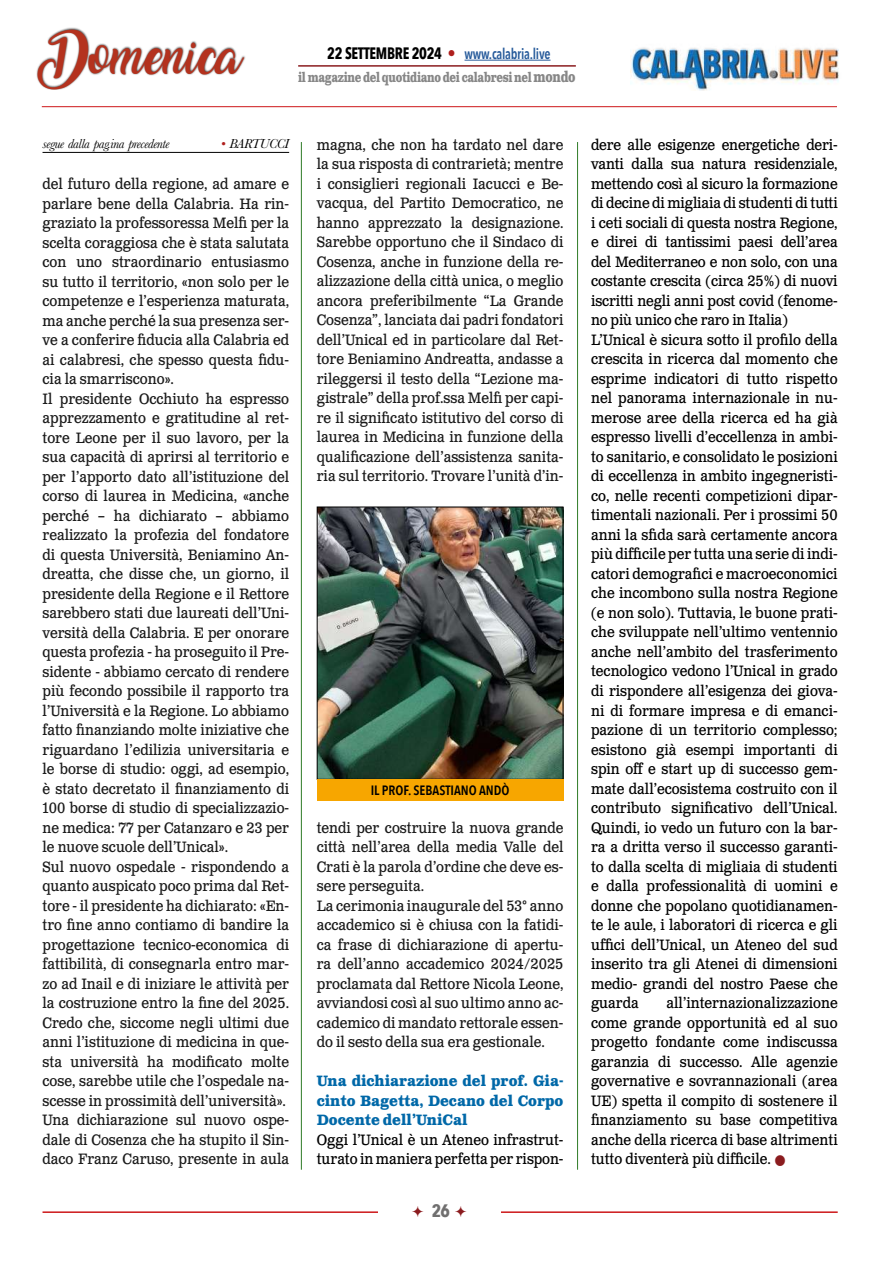
<style>
.page{position:relative;width:893px;height:1263px;background:#fff}
.page>*{position:absolute;margin:0;border:0;box-sizing:border-box;transform-origin:0 0}
.t1{font:33px "Amarillo";color:#b4321e}
.t2{font:700 18px "Avenir Next Condensed";color:#706f6f}
.t3{font:15px/19.5px "Clarendon Text Pro";color:#1a1a1a;scale:.9 1}
.t4{font:15px/19.5px "Clarendon Text Pro";color:#000;scale:.9 1}
.t5{font:700 15px/19.5px "Clarendon Text Pro";color:#0068a8;text-align:justify;scale:.9 1}
.t6{font:600 15px "Avenir Next Condensed";letter-spacing:-.02em;color:#275b9b;scale:.9 1}
.t7{font:700 13.5px "Clarendon Text Pro";letter-spacing:-.03em;color:#878787;scale:.75 1}
.t8{font:italic 13.5px "Baskerville";letter-spacing:-.03em;color:#000}
.t9{font:600 13.5px "Avenir Next Condensed";color:#000}
.s1{font-weight:700;font-size:16.5px;color:#000}
.s2{font-family:"Clarendon Text Pro";font-weight:700;font-size:16.5px;color:#af1f1d}
.s3{font-size:15px}
.s4{color:#af1f1d}
</style>
<div class="page">
<hr style="left:465px;top:60px;width:86px;height:1px;background:#275b9b">
<hr style="left:298px;top:65px;width:278px;height:2px;background:#8b1c1f">
<img style="left:631px;top:47px;width:208px;height:44px">
<hr style="left:42px;top:106px;width:795px;height:1px;background:#cd1719">
<div style="left:36px;top:27px;width:210px;height:63px;background:#000;opacity:.75"></div>
<hr style="left:43px;top:1211px;width:795px;height:2px;background:#cd1719">
<div style="left:378px;top:1199px;width:122px;height:29px;background:#fff"></div>
<hr style="left:43px;top:152px;width:246px;height:1px;background:#000">
<img style="left:319px;top:509px;width:242px;height:269px">
<div style="left:317px;top:507px;width:246px;height:273px;border:1px solid #000"></div>
<div style="left:317px;top:780px;width:246px;height:21px;background:#f7a600"></div>
<hr style="left:577px;top:142px;width:1px;height:1028px;background:#2f7b27">
<hr style="left:301px;top:142px;width:1px;height:1028px;background:#2f7b27">
<h1 class="t1" style="left:43px;top:43px;width:200px">Domenica</h1>
<p class="t6" style="left:327px;top:41px;width:250px"><span class="s1">22 SETTEMBRE 2024</span> <span class="s2">•</span> www.calabria.live</p>
<p class="t7" style="left:298px;top:69px;width:371px">il magazine del quotidiano dei calabresi nel <span class="s3">mondo</span></p>
<p class="t8" style="left:43px;top:135px;width:128px">segue dalla pag.ina precedente</p>
<p class="t8" style="left:221px;top:135px;width:70px"><span class="s4">•</span> BARTUCCI</p>
<p class="t3" style="left:43px;top:175px;width:276px">del futuro della regione, ad amare e parlare bene della Calabria. Ha rin&shy;graziato la professoressa Melfi per la scelta coraggiosa che è stata salutata con uno straordinario entusiasmo su tutto il territorio, «non solo per le competenze e l’esperienza maturata, ma anche perché la sua presenza ser&shy;ve a conferire fiducia alla Calabria ed ai calabresi, che spesso questa fidu&shy;cia la smarriscono».<br>Il presidente Occhiuto ha espresso apprezzamento e gratitudine al ret&shy;tore Leone per il suo lavoro, per la sua capacità di aprirsi al territorio e per l’apporto dato all’istituzione del corso di laurea in Medicina, «anche perché – ha dichiarato – abbiamo realizzato la profezia del fondatore di questa Università, Beniamino An&shy;dreatta, che disse che, un giorno, il presidente della Regione e il Rettore sarebbero stati due laureati dell’Uni&shy;versità della Calabria. E per onorare questa profezia - ha proseguito il Pre&shy;sidente - abbiamo cercato di rendere più fecondo possibile il rapporto tra l’Università e la Regione. Lo abbiamo fatto finanziando molte iniziative che riguardano l’edilizia universitaria e le borse di studio: oggi, ad esempio, è stato decretato il finanziamento di 100 borse di studio di specializzazio&shy;ne medica: 77 per Catanzaro e 23 per le nuove scuole dell’Unical».<br>Sul nuovo ospedale - rispondendo a quanto auspicato poco prima dal Ret&shy;tore - il presidente ha dichiarato: «En&shy;tro fine anno contiamo di bandire la progettazione tecnico-economica di fattibilità, di consegnarla entro mar&shy;zo ad Inail e di iniziare le attività per la costruzione entro la fine del 2025.<br>Credo che, siccome negli ultimi due anni l’istituzione di medicina in que&shy;sta università ha modificato molte cose, sarebbe utile che l’ospedale na&shy;scesse in prossimità dell’università».<br>Una dichiarazione sul nuovo ospe&shy;dale di Cosenza che ha stupito il Sin&shy;daco Franz Caruso, presente in aula</p>
<p class="t3" style="left:317px;top:136px;width:276px;text-align:justify">magna, che non ha tardato nel dare la sua risposta di contrarietà; mentre i consiglieri regionali Iacucci e Be&shy;vacqua, del Partito Democratico, ne hanno apprezzato la designazione.<br>Sarebbe opportuno che il Sindaco di Cosenza, anche in funzione della re&shy;alizzazione della città unica, o meglio ancora preferibilmente “La Grande Cosenza”, lanciata dai padri fondatori dell’Unical ed in particolare dal Ret&shy;tore Beniamino Andreatta, andasse a rileggersi il testo della “Lezione ma&shy;gistrale” della prof.ssa Melfi per capi&shy;re il significato istitutivo del corso di laurea in Medicina in funzione della qualificazione dell’assistenza sanita&shy;ria sul territorio. Trovare l’unità d’in-</p>
<p class="t9" style="left:371px;top:778px;width:140px">IL PROF. SEBASTIANO ANDÒ</p>
<p class="t3" style="left:317px;top:818px;width:276px">tendi per costruire la nuova grande città nell’area della media Valle del Crati è la parola d’ordine che deve es&shy;sere perseguita.<br>La cerimonia inaugurale del 53° anno accademico si è chiusa con la fatidi&shy;ca frase di dichiarazione di apertu&shy;ra dell’anno accademico 2024/2025 proclamata dal Rettore Nicola Leone, avviandosi così al suo ultimo anno ac&shy;cademico di mandato rettorale essen&shy;do il sesto della sua era gestionale.</p>
<p class="t5" style="left:317px;top:1072px;width:276px">Una dichiarazione del prof. Gia&shy;cinto Bagetta, Decano del Corpo Docente dell’UniCal</p>
<p class="t4" style="left:317px;top:1130px;width:276px">Oggi l’Unical è un Ateneo infrastrut&shy;turato in maniera perfetta per rispon-</p>
<p class="t2" style="left:432px;top:1200px;width:19px">26</p>
<p class="t4" style="left:591px;top:136px;width:276px">dere alle esigenze energetiche deri&shy;vanti dalla sua natura residenziale, mettendo così al sicuro la formazione di decine di migliaia di studenti di tutti i ceti sociali di questa nostra Regione, e direi di tantissimi paesi dell’area del Mediterraneo e non solo, con una costante crescita (circa 25%) di nuovi iscritti negli anni post covid (fenome&shy;no più unico che raro in Italia)<br>L’Unical è sicura sotto il profilo della crescita in ricerca dal momento che esprime indicatori di tutto rispetto nel panorama internazionale in nu&shy;merose aree della ricerca ed ha già espresso livelli d’eccellenza in ambi&shy;to sanitario, e consolidato le posizioni di eccellenza in ambito ingegneristi&shy;co, nelle recenti competizioni dipar&shy;timentali nazionali. Per i prossimi 50 anni la sfida sarà certamente ancora più difficile per tutta una serie di indi&shy;catori demografici e macroeconomici che incombono sulla nostra Regione (e non solo). Tuttavia, le buone prati&shy;che sviluppate nell’ultimo ventennio anche nell’ambito del trasferimento tecnologico vedono l’Unical in grado di rispondere all’esigenza dei giova&shy;ni di formare impresa e di emanci&shy;pazione di un territorio complesso; esistono già esempi importanti di spin off e start up di successo gem&shy;mate dall’ecosistema costruito con il contributo significativo dell’Unical.<br>Quindi, io vedo un futuro con la bar&shy;ra a dritta verso il successo garanti&shy;to dalla scelta di migliaia di studenti e dalla professionalità di uomini e donne che popolano quotidianamen&shy;te le aule, i laboratori di ricerca e gli uffici dell’Unical, un Ateneo del sud inserito tra gli Atenei di dimensioni medio- grandi del nostro Paese che guarda</p>
<p class="t4" style="left:591px;top:994px;width:276px;text-align:justify;text-indent:75px">all’internazionalizzazione come grande opportunità ed al suo progetto fondante come indiscussa garanzia di successo. Alle agenzie governative e sovrannazionali (area UE) spetta il compito di sostenere il finanziamento su base competitiva anche della ricerca di base altrimenti tutto diventerà più difficile.</p>
</div>
